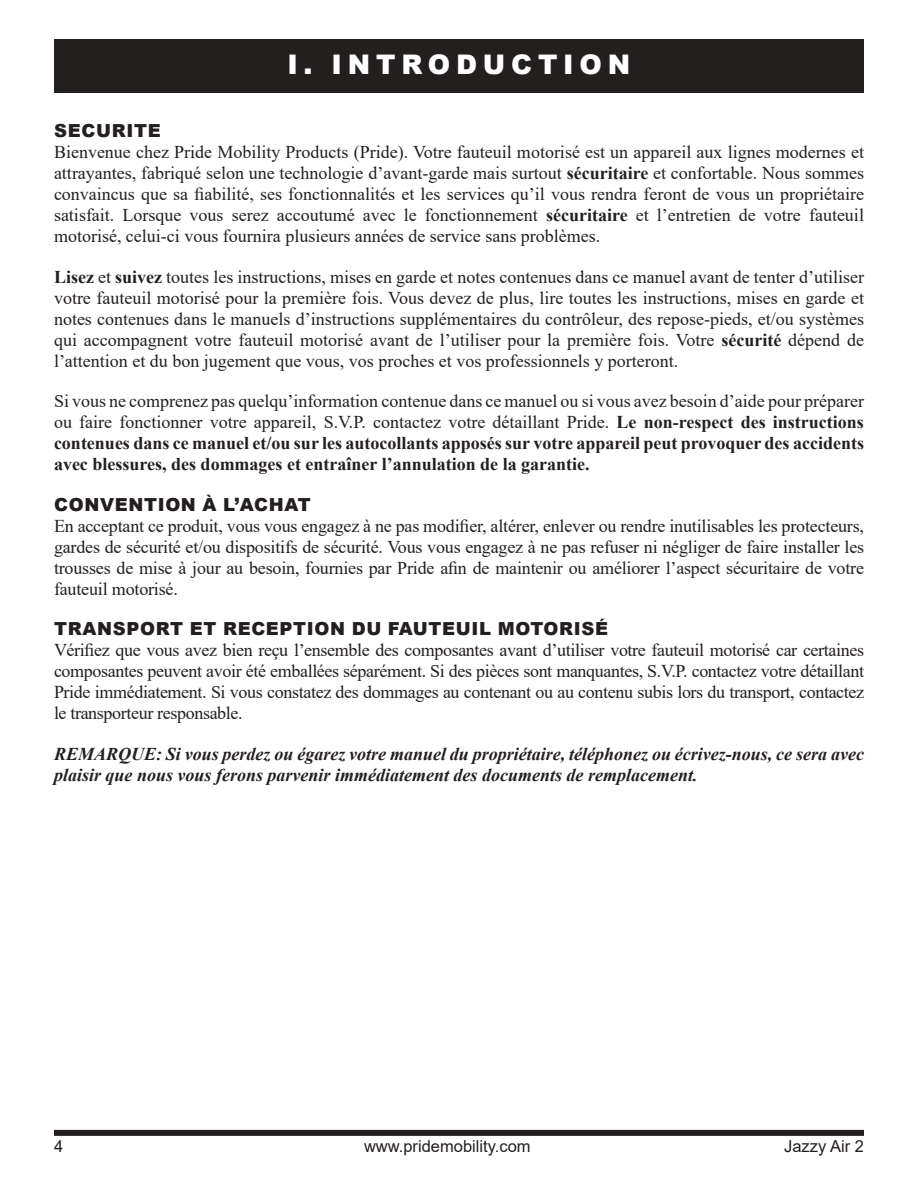
<style>
.page{position:relative;width:918px;height:1188px;background:#fff}
.page>*{position:absolute;margin:0;border:0;box-sizing:border-box;transform-origin:0 0}
.t1{font:900 27px "Arial";letter-spacing:.215em;color:#fff}
.t2{font:18px/21px "Times New Roman";letter-spacing:-.005em;color:#241f1f;text-align:justify}
.t3{font:700 18px/21px "Times New Roman";color:#241f1f;text-align:justify}
.t4{font:italic 700 18px/21px "Times New Roman";color:#241f1f}
.t5{font:900 18px "Arial";letter-spacing:.035em;color:#241f1f}
.t6{font:16.5px "Arial";color:#241f1f}
.s1{font-weight:700}
.s2{font-weight:400}
</style>
<div class="page">
<div style="left:54px;top:39px;width:810px;height:54px;background:#241f1f"></div>
<div style="left:54px;top:1130px;width:810px;height:6px;background:#241f1f"></div>
<h1 class="t1" style="left:288px;top:45px;width:344px">I. INTRODUCTION</h1>
<p class="t5" style="left:54px;top:118px;width:108px">SECURITE</p>
<p class="t2" style="left:54px;top:141px;width:812px">Bienvenue chez Pride Mobility Products (Pride). Votre fauteuil motorisé est un appareil aux lignes modernes et attrayantes, fabriqué selon une technologie d’avant-garde mais surtout <span class="s1">sécuritaire</span> et confortable. Nous sommes convaincus que sa fiabilité, ses fonctionnalités et les services qu’il vous rendra feront de vous un propriétaire satisfait. Lorsque vous serez accoutumé avec le fonctionnement <span class="s1">sécuritaire</span> et l’entretien de votre fauteuil motorisé, celui-ci vous fournira plusieurs années de service sans problèmes.</p>
<p class="t2" style="left:54px;top:265px;width:812px"><span class="s1">Lisez</span> et <span class="s1">suivez</span> toutes les instructions, mises en garde et notes contenues dans ce manuel avant de tenter d’utiliser votre fauteuil motorisé pour la première fois. Vous devez de plus, lire toutes les instructions, mises en garde et notes contenues dans le manuels d’instructions supplémentaires du contrôleur, des repose-pieds, et/ou systèmes qui accompagnent votre fauteuil motorisé avant de l’utiliser pour la première fois. Votre <span class="s1">sécurité</span> dépend de l’attention et du bon jugement que vous, vos proches et vos professionnels y porteront.</p>
<p class="t3" style="left:54px;top:390px;width:812px"><span class="s2">Si vous ne comprenez pas quelqu’information contenue dans ce manuel ou si vous avez besoin d’aide pour préparer ou faire fonctionner votre appareil, S.V.P. contactez votre détaillant Pride.</span> Le non-respect des instructions contenues dans ce manuel et/ou sur les autocollants apposés sur votre appareil peut provoquer des accidents avec blessures, des dommages et entraîner l’annulation de la garantie.</p>
<p class="t5" style="left:54px;top:491px;width:258px">CONVENTION À L’ACHAT</p>
<p class="t2" style="left:54px;top:514px;width:812px">En acceptant ce produit, vous vous engagez à ne pas modifier, altérer, enlever ou rendre inutilisables les protecteurs, gardes de sécurité et/ou dispositifs de sécurité. Vous vous engagez à ne pas refuser ni négliger de faire installer les trousses de mise à jour au besoin, fournies par Pride afin de maintenir ou améliorer l’aspect sécuritaire de votre fauteuil motorisé.</p>
<p class="t5" style="left:54px;top:616px;width:555px">TRANSPORT ET RECEPTION DU FAUTEUIL MOTORISÉ</p>
<p class="t2" style="left:54px;top:639px;width:812px">Vérifiez que vous avez bien reçu l’ensemble des composantes avant d’utiliser votre fauteuil motorisé car certaines composantes peuvent avoir été emballées séparément. Si des pièces sont manquantes, S.V.P. contactez votre détaillant Pride immédiatement. Si vous constatez des dommages au contenant ou au contenu subis lors du transport, contactez le transporteur responsable.</p>
<p class="t4" style="left:54px;top:743px;width:812px">REMARQUE: Si vous perdez ou égarez votre manuel du propriétaire, téléphonez ou écrivez-nous, ce sera avec plaisir que nous vous ferons parvenir immédiatement des documents de remplacement.</p>
<p class="t6" style="left:54px;top:1134px;width:11px">4</p>
<p class="t6" style="left:364px;top:1134px;width:168px">www.pridemobility.com</p>
<p class="t6" style="left:784px;top:1134px;width:81px">Jazzy Air 2</p>
</div>
